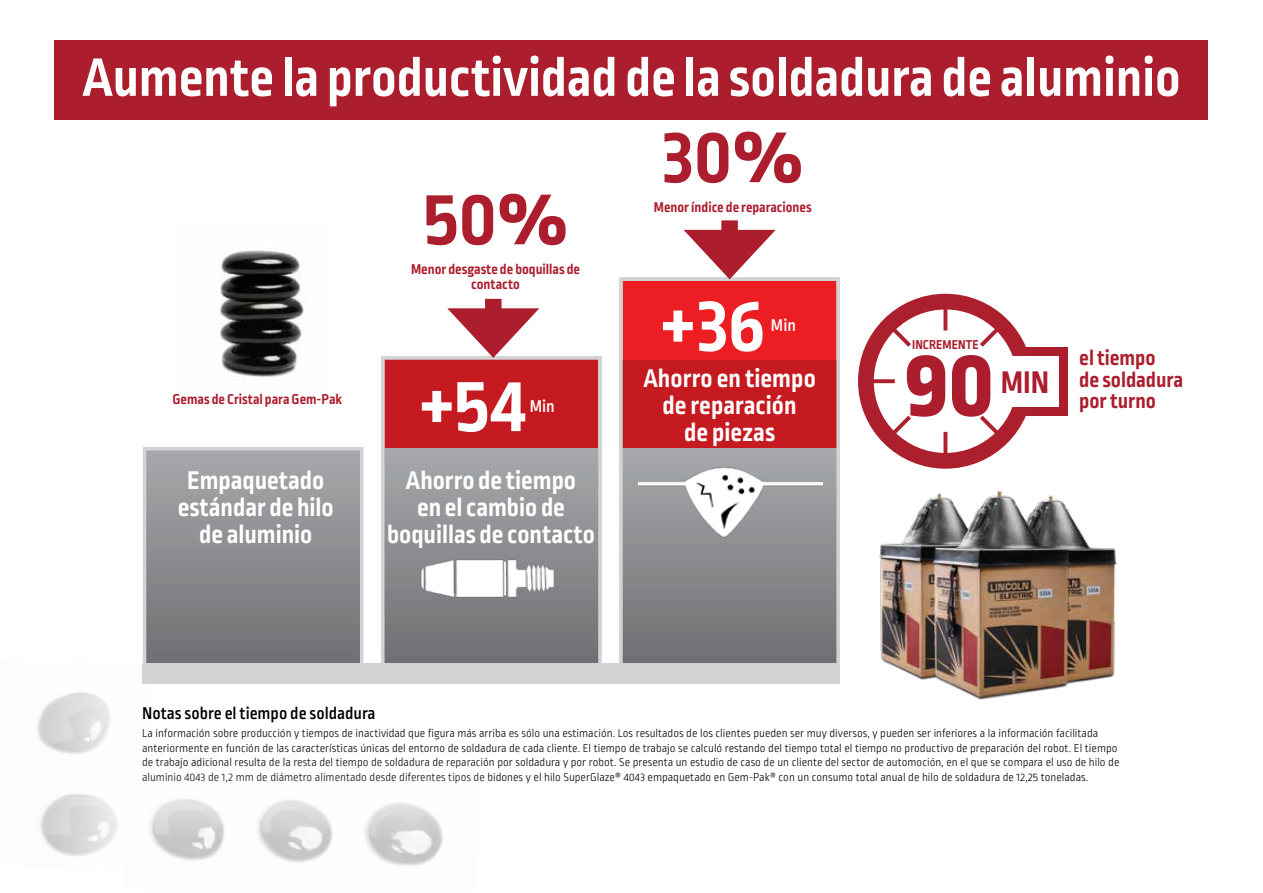
<style>
.page{position:relative;width:1263px;height:893px;background:#fff}
.page>*{position:absolute;margin:0;border:0;box-sizing:border-box;transform-origin:0 0}
.t1{font:800 98.7px "Ropa Sans Pro";color:#ac1e2d}
.t2{font:700 81px "Ropa Sans Pro";color:#fff}
.t3{font:700 81px "Ropa Sans Pro";color:#ac1e2d}
.t4{font:700 57px "Ropa Sans Pro";color:#fff}
.t5{font:700 33px "Ropa Sans Pro";color:#ac1e2d}
.t6{font:700 27px/27px "Ropa Sans Pro";color:#fff;text-align:center}
.t7{font:700 22.5px/21.6px "Ropa Sans Pro";color:#ac1e2d}
.t8{font:500 18px "Ropa Sans Pro";color:#000}
.t9{font:500 18px "Ropa Sans Pro";color:#fff}
.t10{font:700 15px "Ropa Sans Pro";color:#ac1e2d}
.t11{font:700 13.5px "Ropa Sans Pro";color:#ac1e2d}
.t12{font:300 12px/14.4px "Ropa Sans Pro";color:#000}
</style>
<div class="page">
<div style="left:55px;top:40px;width:1153px;height:80px;background:#ac1e2d"></div>
<svg style="left:619px;top:277px;width:221px;height:386px;background:#b25054"></svg>
<svg style="left:381px;top:356px;width:221px;height:307px;background:#a7686c"></svg>
<svg style="left:143px;top:447px;width:220px;height:213px;background:#8f9193"></svg>
<div style="left:143px;top:663px;width:697px;height:20px;background:#d1d3d4"></div>
<div style="left:976px;top:347px;width:91px;height:69px;background:#ac1e2d"></div>
<svg style="left:862px;top:298px;width:164px;height:167px"></svg>
<div style="left:895px;top:331px;width:101px;height:101px;background:#fff;border-radius:50%"></div>
<div style="left:987px;top:356px;width:71px;height:51px;background:#fff"></div>
<div style="left:485px;top:299px;width:16px;height:25px;background:#ac1e2d"></div>
<svg style="left:447px;top:308px;width:92px;height:50px"></svg>
<div style="left:721px;top:220px;width:17px;height:26px;background:#ac1e2d"></div>
<svg style="left:683px;top:230px;width:93px;height:49px"></svg>
<img style="left:399px;top:539px;width:184px;height:93px">
<img style="left:638px;top:448px;width:184px;height:94px">
<img style="left:220px;top:250px;width:87px;height:127px">
<img style="left:37px;top:660px;width:444px;height:206px">
<img style="left:1075px;top:522px;width:42px;height:161px">
<img style="left:879px;top:500px;width:49px;height:180px">
<img style="left:928px;top:491px;width:147px;height:209px">
<h3 class="t4" style="left:82px;top:45px;width:1100px">Aumente la productividad de la soldadura de aluminio</h3>
<p class="t10" style="left:173px;top:391px;width:171px">Gemas de Cristal para Gem-Pak</p>
<h3 class="t6" style="left:178px;top:468px;width:157px">Empaquetado estándar de hilo de aluminio</h3>
<h2 class="t3" style="left:423px;top:172px;width:146px">50%</h2>
<p class="t10" style="left:471px;top:276px;width:50px">contacto</p>
<p class="t10" style="left:411px;top:261px;width:171px">Menor desgaste de boquillas de</p>
<h2 class="t2" style="left:421px;top:359px;width:107px">+54</h2>
<h3 class="t9" style="left:530px;top:396px;width:27px">Min</h3>
<h3 class="t6" style="left:387px;top:468px;width:209px">Ahorro de tiempo<br>en el cambio de boquillas de contacto</h3>
<h2 class="t3" style="left:663px;top:110px;width:142px">30%</h2>
<p class="t10" style="left:654px;top:199px;width:159px">Menor índice de reparaciones</p>
<h2 class="t2" style="left:662px;top:278px;width:105px">+36</h2>
<h3 class="t9" style="left:771px;top:315px;width:27px">Min</h3>
<h3 class="t6" style="left:643px;top:366px;width:174px">Ahorro en tiempo de reparación<br>de piezas</h3>
<p class="t11" style="left:912px;top:337px;width:68px">INCREMENTE</p>
<h1 class="t1" style="left:904px;top:326px;width:91px">90</h1>
<h3 class="t5" style="left:1001px;top:364px;width:50px">MIN</h3>
<h3 class="t7" style="left:1079px;top:348px;width:105px">el tiempo<br>de soldadura por turno</h3>
<h3 class="t8" style="left:142px;top:703px;width:235px">Notas sobre el tiempo de soldadura</h3>
<p class="t12" style="left:142px;top:727px;width:979px">La información sobre producción y tiempos de inactividad que figura más arriba es sólo una estimación. Los resultados de los clientes pueden ser muy diversos, y pueden ser inferiores a la información facilitada anteriormente en función de las características únicas del entorno de soldadura de cada cliente. El tiempo de trabajo se calculó restando del tiempo total el tiempo no productivo de preparación del robot. El tiempo de trabajo adicional resulta de la resta del tiempo de soldadura de reparación por soldadura y por robot. Se presenta un estudio de caso de un cliente del sector de automoción, en el que se compara el uso de hilo de aluminio 4043 de 1,2 mm de diámetro alimentado desde diferentes tipos de bidones y el hilo SuperGlaze® 4043 empaquetado en Gem-Pak® con un consumo total anual de hilo de soldadura de 12,25 toneladas.</p>
</div>
